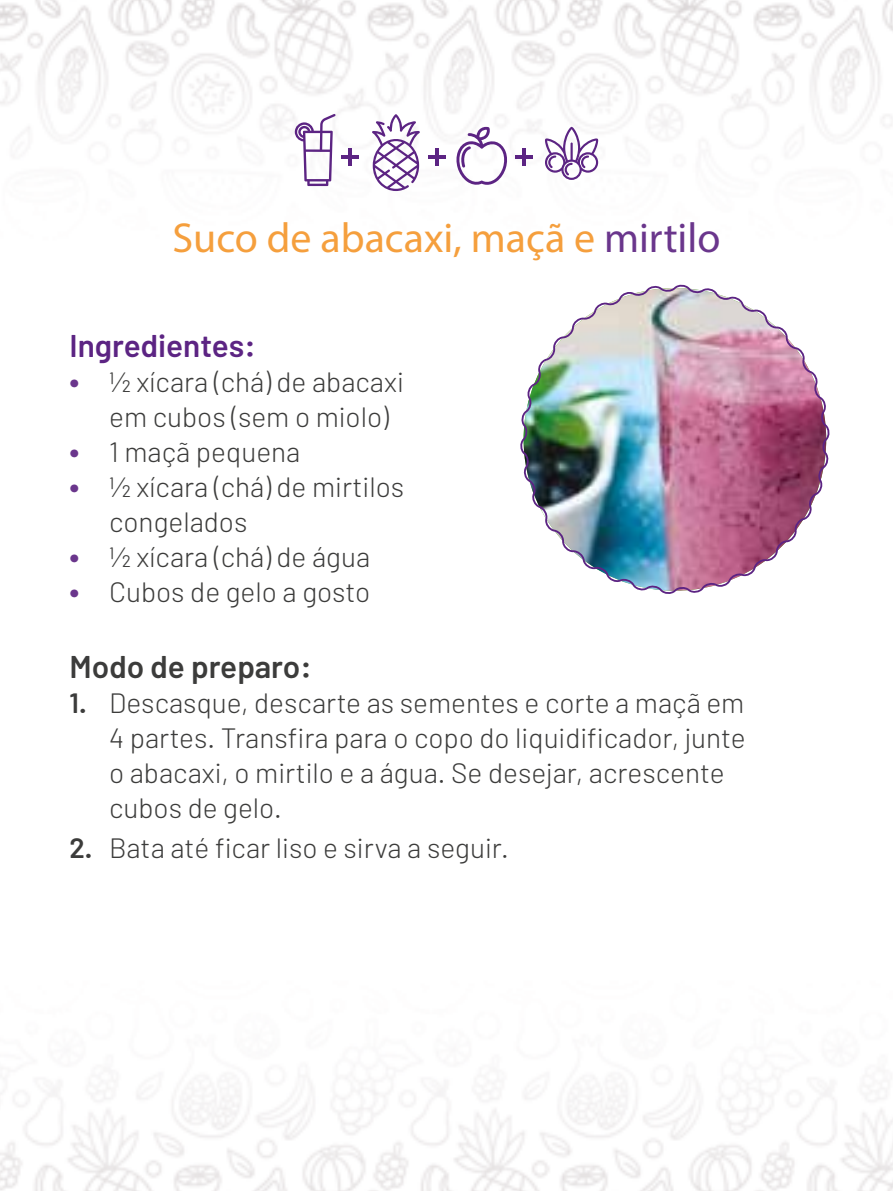
<style>
.page{position:relative;width:893px;height:1191px;background:#fff}
.page>*{position:absolute;margin:0;border:0;box-sizing:border-box;transform-origin:0 0}
.t1{font:42px "Myriad Pro";color:#f59f3d}
.t2{font:600 31.5px "Barlow";color:#3c3c3b}
.t3{font:600 31.5px "Barlow";color:#5c2483}
.t4{font:300 28px/35px "Barlow";color:#3c3c3b}
.s1{color:#6a368c}
.s2{font-weight:600;font-size:31.5px;color:#6a368c}
.s3{font-weight:600}
</style>
<div class="page">
<img style="left:0;top:0;width:893px;height:1191px">
<img style="left:520px;top:285px;width:310px;height:309px">
<svg style="left:295px;top:114px;width:41px;height:72px"></svg>
<hr style="left:341px;top:155px;width:17px;height:3px;background:#5c2483">
<hr style="left:348px;top:148px;width:4px;height:17px;background:#5c2483">
<hr style="left:428px;top:155px;width:17px;height:3px;background:#5c2483">
<hr style="left:435px;top:148px;width:3px;height:17px;background:#5c2483">
<svg style="left:456px;top:126px;width:51px;height:59px"></svg>
<svg style="left:372px;top:114px;width:48px;height:77px"></svg>
<svg style="left:545px;top:127px;width:53px;height:53px"></svg>
<hr style="left:515px;top:155px;width:17px;height:3px;background:#5c2483">
<hr style="left:522px;top:148px;width:3px;height:17px;background:#5c2483">
<h1 class="t1" style="left:173px;top:212px;width:549px">Suco de abacaxi, maçã e <span class="s1">mirtilo</span></h1>
<p class="t3" style="left:69px;top:326px;width:188px">Ingredientes:</p>
<p class="t4" style="left:109px;top:364px;width:296px;text-indent:-40px"><span class="s2">•</span> ½ xícara (chá) de abacaxi em cubos (sem o miolo)</p>
<p class="t4" style="left:69px;top:434px;width:232px"><span class="s2">•</span> 1 maçã pequena</p>
<p class="t4" style="left:109px;top:469px;width:297px;text-indent:-40px"><span class="s2">•</span> ½ xícara (chá) de mirtilos congelados</p>
<p class="t4" style="left:69px;top:539px;width:302px"><span class="s2">•</span> ½ xícara (chá) de água</p>
<p class="t4" style="left:69px;top:574px;width:302px"><span class="s2">•</span> Cubos de gelo a gosto</p>
<p class="t2" style="left:69px;top:647px;width:244px">Modo de preparo:</p>
<p class="t4" style="left:109px;top:684px;width:638px;text-indent:-40px"><span class="s3">1.</span> Descasque, descarte as sementes e corte a maçã em 4 partes. Transfira para o copo do liquidificador, junte o abacaxi, o mirtilo e a água. Se desejar, acrescente cubos de gelo.</p>
<p class="t4" style="left:69px;top:829px;width:441px"><span class="s3">2.</span> Bata até ficar liso e sirva a seguir.</p>
</div>
